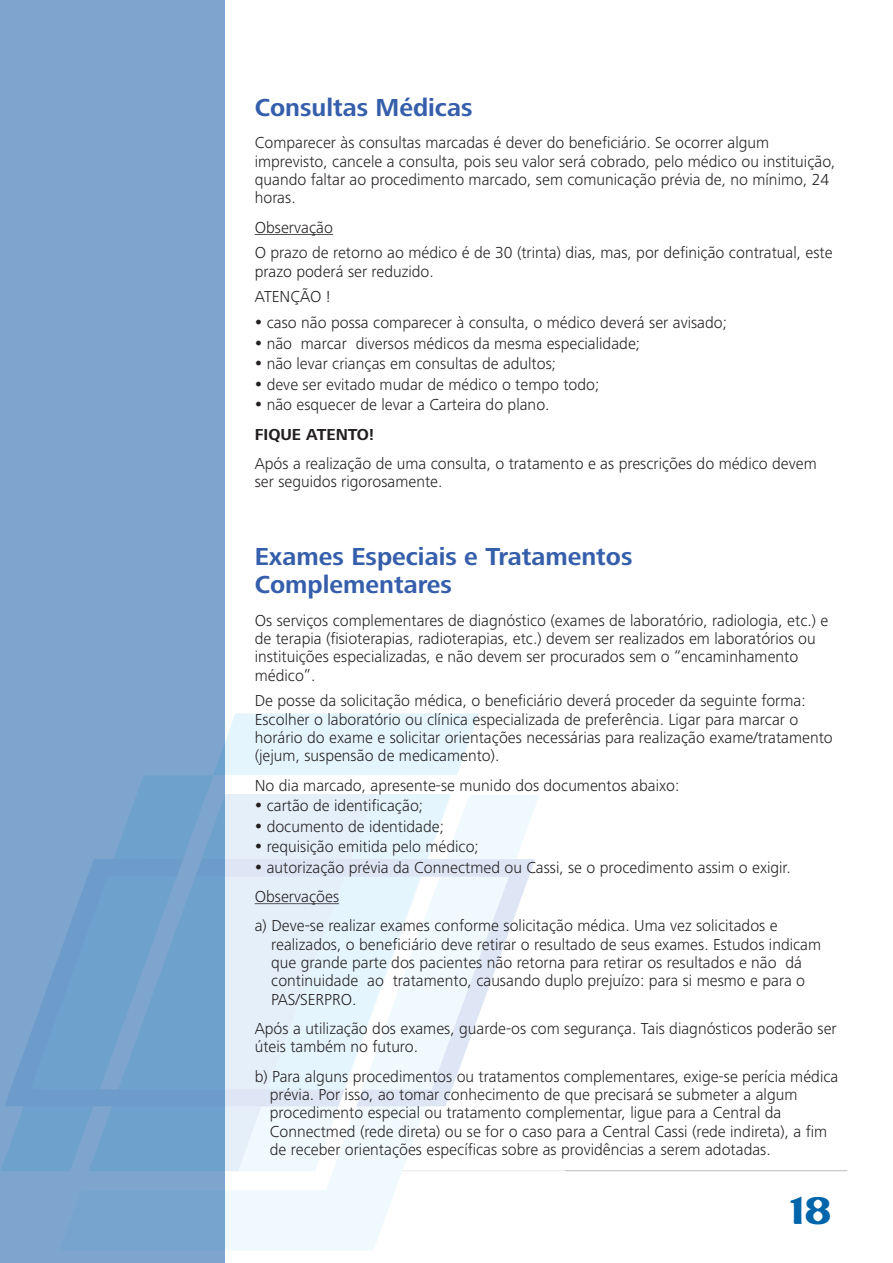
<style>
.page{position:relative;width:893px;height:1263px;background:#fff}
.page>*{position:absolute;margin:0;border:0;box-sizing:border-box;transform-origin:0 0}
.t1{font:700 39px "Bremen BT";color:#0065ab}
.t2{font:700 25.5px/28.5px "Frutiger Next LT";color:#355eab}
.t3{font:300 16.5px/18.3px "Frutiger Next LT";color:#231f20}
.t4{font:700 16.5px "Frutiger Next LT";color:#231f20}
</style>
<div class="page">
<hr style="left:256px;top:1170px;width:591px;height:1px;background:#bcbec0">
<hr style="left:256px;top:1170px;width:308px;height:1px;background:#e9eaeb">
<svg style="left:224px;top:795px;width:315px;height:455px"></svg>
<svg style="left:224px;top:713px;width:255px;height:146px;background:#e6f5fc"></svg>
<svg style="left:224px;top:775px;width:252px;height:415px"></svg>
<hr style="left:255px;top:234px;width:78px;height:1px;background:#231f20">
<div style="left:0;top:0;width:224px;height:1263px;background:#7ea5ce"></div>
<svg style="left:1px;top:1106px;width:62px;height:65px;fill:#6fa1cd"></svg>
<svg style="left:63px;top:775px;width:161px;height:396px;fill:#6fa1cd"></svg>
<svg style="left:256px;top:803px;width:5px;height:5px"></svg>
<svg style="left:256px;top:823px;width:5px;height:5px"></svg>
<svg style="left:256px;top:844px;width:5px;height:4px"></svg>
<svg style="left:5px;top:859px;width:530px;height:247px"></svg>
<h2 class="t2" style="left:255px;top:94px;width:219px">Consultas Médicas</h2>
<p class="t3" style="left:255px;top:135px;width:582px">Comparecer às consultas marcadas é dever do beneficiário. Se ocorrer algum imprevisto, cancele a consulta, pois seu valor será cobrado, pelo médico ou instituição, quando faltar ao procedimento marcado, sem comunicação prévia de, no mínimo, 24 horas.</p>
<p class="t3" style="left:255px;top:215px;width:579px;line-height:25.7px">Observação<br>O prazo de retorno ao médico é de 30 (trinta) dias, mas, por definição contratual, este</p>
<p class="t3" style="left:255px;top:259px;width:181px;line-height:25.7px">prazo poderá ser reduzido.<br>ATENÇÃO !</p>
<p class="t3" style="left:267px;top:313px;width:462px;line-height:20.4px">caso não possa comparecer à consulta, o médico deverá ser avisado; não marcar diversos médicos da mesma especialidade;<br>não levar crianças em consultas de adultos;<br>deve ser evitado mudar de médico o tempo todo;<br>não esquecer de levar a Carteira do plano.</p>
<p class="t4" style="left:255px;top:427px;width:121px">FIQUE ATENTO!</p>
<p class="t3" style="left:255px;top:455px;width:564px">Após a realização de uma consulta, o tratamento e as prescrições do médico devem ser seguidos rigorosamente.</p>
<h2 class="t2" style="left:255px;top:543px;width:379px">Exames Especiais e Tratamentos<br>Complementares</h2>
<p class="t3" style="left:255px;top:612px;width:575px">Os serviços complementares de diagnóstico (exames de laboratório, radiologia, etc.) e de terapia (fisioterapias, radioterapias, etc.) devem ser realizados em laboratórios ou instituições especializadas, e não devem ser procurados sem o “encaminhamento médico”.</p>
<p class="t3" style="left:255px;top:693px;width:580px">De posse da solicitação médica, o beneficiário deverá proceder da seguinte forma:<br>Escolher o laboratório ou clínica especializada de preferência. Ligar para marcar o horário do exame e solicitar orientações necessárias para realização exame/tratamento (jejum, suspensão de medicamento).</p>
<p class="t3" style="left:267px;top:776px;width:526px;line-height:20.4px;text-indent:-12px">No dia marcado, apresente-se munido dos documentos abaixo:<br>cartão de identificação;<br>documento de identidade;<br>requisição emitida pelo médico;<br>autorização prévia da Connectmed ou Cassi, se o procedimento assim o exigir.</p>
<p class="t3" style="left:255px;top:883px;width:524px;line-height:29.4px">Observações<br>a) Deve-se realizar exames conforme solicitação médica. Uma vez solicitados e</p>
<p class="t3" style="left:271px;top:936px;width:552px">realizados, o beneficiário deve retirar o resultado de seus exames. Estudos indicam que grande parte dos pacientes não retorna para retirar os resultados e não dá continuidade ao tratamento, causando duplo prejuízo: para si mesmo e para o PAS/SERPRO.</p>
<p class="t3" style="left:255px;top:1020px;width:583px">Após a utilização dos exames, guarde-os com segurança. Tais diagnósticos poderão ser úteis também no futuro.</p>
<p class="t3" style="left:270px;top:1068px;width:570px;text-indent:-15px">b) Para alguns procedimentos ou tratamentos complementares, exige-se perícia médica prévia. Por isso, ao tomar conhecimento de que precisará se submeter a algum procedimento especial ou tratamento complementar, ligue para a Central da Connectmed (rede direta) ou se for o caso para a Central Cassi (rede indireta), a fim de receber orientações específicas sobre as providências a serem adotadas.</p>
<h1 class="t1" style="left:790px;top:1194px;width:42px">18</h1>
</div>
